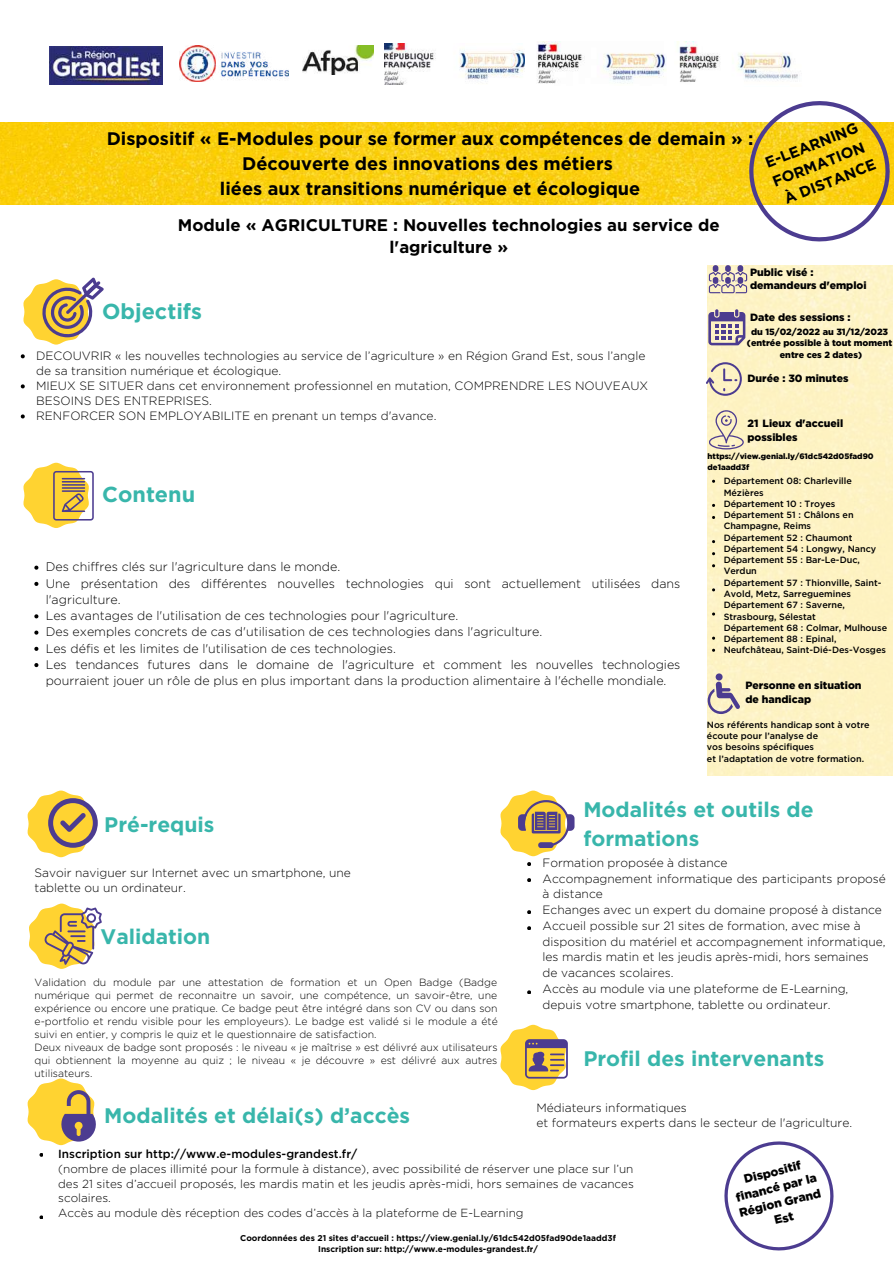
<style>
.page{position:relative;width:894px;height:1264px;background:#fff}
.page>*{position:absolute;margin:0;border:0;box-sizing:border-box;transform-origin:0 0}
.t1{font:700 21.6px "Gotham";color:#38b6ab}
.t2{font:700 21px/29.2px "Gotham";color:#38b6ab}
.t3{font:700 18.15px/24.8px "Gotham";color:#000;text-align:center}
.t4{font:700 16.8px/22.5px "Gotham";color:#000;text-align:center}
.t5{font:700 15px/20.2px "Gotham";color:#000}
.t6{font:300 12.45px/16.2px "Gotham";color:#000}
.t7{font:300 12px/15.8px "Gotham";color:#000}
.t8{font:900 12px/15.8px "Gotham";color:#000;text-align:center}
.t9{font:300 11.7px/14.7px "Gotham";color:#000}
.t10{font:500 11.7px "Gotham";color:#000}
.t11{font:900 10.5px/13.5px "Gotham";color:#000}
.t12{font:300 10.35px/13px "Gotham";color:#000}
.t13{font:500 9px/11.2px "Gotham";color:#000}
.t14{font:900 9px/11.2px "Gotham";color:#000;text-align:center}
.t15{font:700 8.4px/10.2px "Gotham";color:#000;text-align:center}
.t16{font:900 7.95px/10.2px "Gotham";color:#000}
</style>
<div class="page">
<img style="left:179px;top:45px;width:109px;height:36px">
<img style="left:303px;top:45px;width:71px;height:29px">
<img style="left:384px;top:44px;width:141px;height:40px">
<img style="left:537px;top:42px;width:129px;height:42px">
<img style="left:677px;top:42px;width:121px;height:40px">
<img style="left:0;top:123px;width:893px;height:81px">
<svg style="left:27px;top:790px;width:71px;height:67px"></svg>
<svg style="left:23px;top:462px;width:71px;height:66px"></svg>
<svg style="left:23px;top:277px;width:81px;height:67px"></svg>
<div style="left:707px;top:265px;width:185px;height:510px;background:#fdf3c4"></div>
<svg style="left:27px;top:1078px;width:69px;height:67px"></svg>
<svg style="left:29px;top:903px;width:73px;height:65px"></svg>
<svg style="left:500px;top:1024px;width:67px;height:66px"></svg>
<svg style="left:500px;top:790px;width:74px;height:66px"></svg>
<svg style="left:708px;top:410px;width:35px;height:39px"></svg>
<svg style="left:707px;top:673px;width:33px;height:41px"></svg>
<svg style="left:724px;top:1141px;width:110px;height:110px"></svg>
<svg style="left:706px;top:362px;width:35px;height:34px"></svg>
<svg style="left:708px;top:265px;width:39px;height:28px"></svg>
<svg style="left:746px;top:101px;width:145px;height:141px"></svg>
<svg style="left:39px;top:1153px;width:4px;height:3px"></svg>
<svg style="left:39px;top:1215px;width:4px;height:4px"></svg>
<svg style="left:527px;top:910px;width:3px;height:4px"></svg>
<svg style="left:527px;top:926px;width:3px;height:4px"></svg>
<svg style="left:708px;top:309px;width:37px;height:36px"></svg>
<svg style="left:34px;top:565px;width:4px;height:4px"></svg>
<svg style="left:34px;top:582px;width:4px;height:4px"></svg>
<svg style="left:34px;top:614px;width:4px;height:4px"></svg>
<svg style="left:34px;top:630px;width:4px;height:4px"></svg>
<svg style="left:34px;top:646px;width:4px;height:5px"></svg>
<svg style="left:34px;top:663px;width:4px;height:4px"></svg>
<img style="left:49px;top:47px;width:113px;height:37px">
<svg style="left:21px;top:354px;width:4px;height:4px"></svg>
<svg style="left:21px;top:384px;width:4px;height:4px"></svg>
<svg style="left:21px;top:414px;width:4px;height:4px"></svg>
<h3 class="t3" style="left:107px;top:126px;width:648px">Dispositif « E-Modules pour se former aux compétences de demain » :<br>Découverte des innovations des métiers<br>liées aux transitions numérique et écologique</h3>
<h3 class="t4" style="left:178px;top:213px;width:543px">Module « AGRICULTURE : Nouvelles technologies au service de l'agriculture »</h3>
<p class="t5" style="left:761px;top:154px;width:103px;rotate:-22deg">E-LEARNING<br>FORMATION<br>À DISTANCE</p>
<h1 class="t1" style="left:102px;top:298px;width:101px">Objectifs</h1>
<p class="t7" style="left:36px;top:348px;width:613px;line-height:15px">DECOUVRIR « les nouvelles technologies au service de l’agriculture » en Région Grand Est, sous l’angle de sa transition numérique et écologique.<br>MIEUX SE SITUER dans cet environnement professionnel en mutation, COMPRENDRE LES NOUVEAUX BESOINS DES ENTREPRISES.<br>RENFORCER SON EMPLOYABILITE en prenant un temps d'avance.</p>
<h1 class="t1" style="left:102px;top:481px;width:95px">Contenu</h1>
<p class="t6" style="left:46px;top:559px;width:636px">Des chiffres clés sur l'agriculture dans le monde.<br>Une présentation des différentes nouvelles technologies qui sont actuellement utilisées dans l'agriculture.<br>Les avantages de l'utilisation de ces technologies pour l'agriculture.<br>Des exemples concrets de cas d'utilisation de ces technologies dans l'agriculture.<br>Les défis et les limites de l'utilisation de ces technologies.<br>Les tendances futures dans le domaine de l'agriculture et comment les nouvelles technologies pourraient jouer un rôle de plus en plus important dans la production alimentaire à l'échelle mondiale.</p>
<p class="t11" style="left:749px;top:265px;width:118px">Public visé : demandeurs d'emploi</p>
<p class="t11" style="left:749px;top:310px;width:102px">Date des sessions :</p>
<p class="t14" style="left:746px;top:326px;width:147px">du 15/02/2022 au 31/12/2023 (entrée possible à tout moment entre ces 2 dates)</p>
<p class="t11" style="left:747px;top:371px;width:102px">Durée : 30 minutes</p>
<p class="t11" style="left:747px;top:417px;width:97px">21 Lieux d'accueil possibles</p>
<p class="t16" style="left:707px;top:451px;width:167px">https://view.genial.ly/61dc542d05fad90 de1aadd3f</p>
<p class="t13" style="left:723px;top:475px;width:165px">Département 08: Charleville<br>Mézières<br>Département 10 : Troyes<br>Département 51 : Châlons en<br>Champagne, Reims<br>Département 52 : Chaumont<br>Département 54 : Longwy, Nancy<br>Département 55 : Bar-Le-Duc,<br>Verdun<br>Département 57 : Thionville, Saint-<br>Avold, Metz, Sarreguemines<br>Département 67 : Saverne,<br>Strasbourg, Sélestat<br>Département 68 : Colmar, Mulhouse<br>Département 88 : Epinal,<br>Neufchâteau, Saint-Dié-Des-Vosges</p>
<p class="t11" style="left:745px;top:678px;width:118px">Personne en situation de handicap</p>
<p class="t13" style="left:706px;top:719px;width:164px">Nos référents handicap sont à votre écoute pour l’analyse de<br>vos besoins spécifiques<br>et l’adaptation de votre formation.</p>
<h2 class="t2" style="left:104px;top:810px;width:112px">Pré-requis</h2>
<p class="t7" style="left:35px;top:864px;width:318px">Savoir naviguer sur Internet avec un smartphone, une tablette ou un ordinateur.</p>
<h2 class="t2" style="left:100px;top:922px;width:111px">Validation</h2>
<p class="t12" style="left:35px;top:975px;width:464px">Validation du module par une attestation de formation et un Open Badge (Badge numérique qui permet de reconnaitre un savoir, une compétence, un savoir-être, une expérience ou encore une pratique. Ce badge peut être intégré dans son CV ou dans son e-portfolio et rendu visible pour les employeurs). Le badge est validé si le module a été suivi en entier, y compris le quiz et le questionnaire de satisfaction.<br>Deux niveaux de badge sont proposés : le niveau « je maîtrise » est délivré aux utilisateurs qui obtiennent la moyenne au quiz ; le niveau « je découvre » est délivré aux autres utilisateurs.</p>
<h2 class="t2" style="left:104px;top:1100px;width:307px">Modalités et délai(s) d’accès</h2>
<h2 class="t2" style="left:583px;top:794px;width:232px">Modalités et outils de formations</h2>
<p class="t7" style="left:542px;top:854px;width:345px">Formation proposée à distance<br>Accompagnement informatique des participants proposé à distance<br>Echanges avec un expert du domaine proposé à distance Accueil possible sur 21 sites de formation, avec mise à disposition du matériel et accompagnement informatique, les mardis matin et les jeudis après-midi, hors semaines de vacances scolaires.<br>Accès au module via une plateforme de E-Learning, depuis votre smartphone, tablette ou ordinateur.</p>
<h2 class="t2" style="left:583px;top:1043px;width:242px">Profil des intervenants</h2>
<p class="t7" style="left:536px;top:1099px;width:317px">Médiateurs informatiques<br>et formateurs experts dans le secteur de l'agriculture.</p>
<p class="t10" style="left:58px;top:1146px;width:300px">Inscription sur http://www.e-modules-grandest.fr/</p>
<p class="t9" style="left:58px;top:1161px;width:577px">(nombre de places illimité pour la formule à distance), avec possibilité de réserver une place sur l’un des 21 sites d’accueil proposés, les mardis matin et les jeudis après-midi, hors semaines de vacances scolaires.<br>Accès au module dès réception des codes d’accès à la plateforme de E-Learning</p>
<p class="t15" style="left:240px;top:1233px;width:377px">Coordonnées des 21 sites d’accueil : https://view.genial.ly/61dc542d05fad90de1aadd3f<br>Inscription sur: http://www.e-modules-grandest.fr/</p>
<p class="t8" style="left:729px;top:1174px;width:85px;rotate:-14deg">Dispositif financé par la<br>Région Grand<br>Est</p>
</div>
